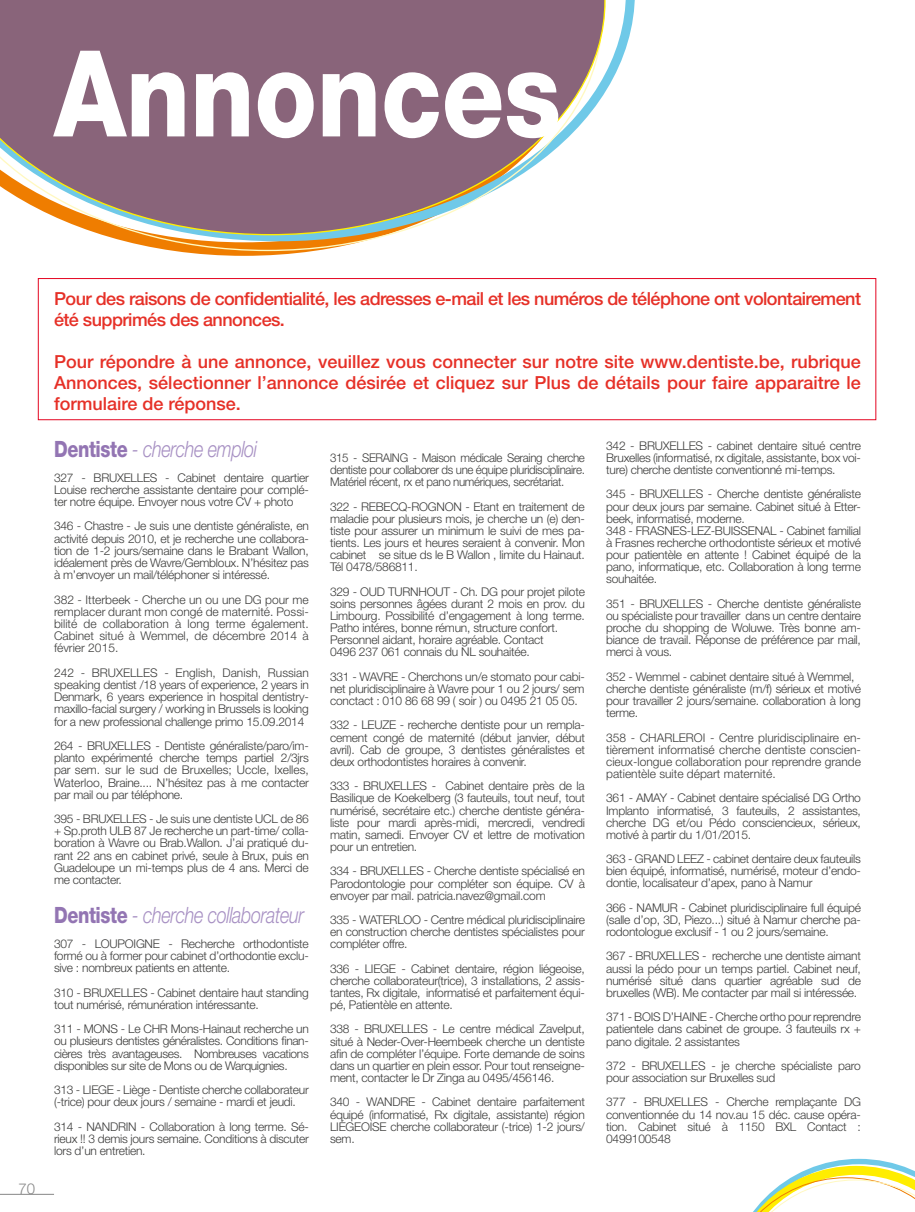
<style>
.page{position:relative;width:915px;height:1212px;background:#fff}
.page>*{position:absolute;margin:0;border:0;box-sizing:border-box;transform-origin:0 0}
.t1{font:800 120px "Helvetica Neue LT Std";color:#fff;scale:.85 1}
.t2{font:italic 300 22.5px "Helvetica Neue LT Std";letter-spacing:-.02em;color:#a790c3;scale:.8 1}
.t3{font:500 18px/21px "Helvetica Neue LT Std";letter-spacing:-.03em;color:#e63027}
.t4{font:300 15px "Helvetica Neue LT Std";color:#878787}
.t5{font:300 12px/12.1px "Helvetica Neue LT Std";letter-spacing:-.02em;color:#3c3c3b;text-align:justify}
.t6{font:300 12px/12.1px "Helvetica Neue LT Std";letter-spacing:-.02em;color:#3c3c3b;text-align:justify;scale:.96 1}
.s1{font-weight:800;font-style:normal;color:#9375b3}
</style>
<div class="page">
<hr style="left:0;top:1194px;width:54px;height:1px;background:#878787">
<svg style="left:753px;top:1159px;width:161px;height:53px"></svg>
<svg style="left:605px;top:0;width:29px;height:92px"></svg>
<svg style="left:103px;top:235px;width:286px;height:16px"></svg>
<svg style="left:0;top:0;width:605px;height:235px;background:#997b8a"></svg>
<div style="left:38px;top:278px;width:837px;height:142px;border:1px solid #e40521"></div>
<h1 class="t1" style="left:54px;top:22px;width:597px">Annonces</h1>
<p class="t4" style="left:19px;top:1179px;width:18px">70</p>
<h3 class="t3" style="left:54px;top:288px;width:808px">Pour des raisons de confidentialité, les adresses e-mail et les numéros de téléphone ont volontairement été supprimés des annonces.</h3>
<h3 class="t3" style="left:54px;top:351px;width:808px;text-align:justify">Pour répondre à une annonce, veuillez vous connecter sur notre site www.dentiste.be, rubrique Annonces, sélectionner l’annonce désirée et cliquez sur Plus de détails pour faire apparaitre le formulaire de réponse.</h3>
<h2 class="t2" style="left:54px;top:436px;width:255px"><span class="s1">Dentiste</span> - cherche emploi</h2>
<p class="t5" style="left:54px;top:471px;width:256px">327 - BRUXELLES - Cabinet dentaire quartier Louise recherche assistante dentaire pour complé&shy;ter notre équipe. Envoyer nous votre CV + photo</p>
<p class="t5" style="left:54px;top:520px;width:256px">346 - Chastre - Je suis une dentiste généraliste, en activité depuis 2010, et je recherche une collabora&shy;tion de 1-2 jours/semaine dans le Brabant Wallon, idéalement près de Wavre/Gembloux. N’hésitez pas à m’envoyer un mail/téléphoner si intéressé.</p>
<p class="t5" style="left:54px;top:593px;width:256px">382 - Itterbeek - Cherche un ou une DG pour me remplacer durant mon congé de maternité. Possi&shy;bilité de collaboration à long terme également.<br>Cabinet situé à Wemmel, de décembre 2014 à février 2015.</p>
<p class="t5" style="left:54px;top:666px;width:256px">242 - BRUXELLES - English, Danish, Russian speaking dentist /18 years of experience, 2 years in Denmark, 6 years experience in hospital dentistry&shy;maxillo-facial surgery / working in Brussels is looking for a new professional challenge primo 15.09.2014</p>
<p class="t5" style="left:54px;top:739px;width:256px">264 - BRUXELLES - Dentiste généraliste/paro/im&shy;planto expérimenté cherche temps partiel 2/3jrs par sem. sur le sud de Bruxelles; Uccle, Ixelles, Waterloo, Braine.... N’hésitez pas à me contacter par mail ou par téléphone.</p>
<p class="t5" style="left:54px;top:812px;width:256px">395 - BRUXELLES - Je suis une dentiste UCL de 86 + Sp.proth ULB 87 Je recherche un part-time/ colla&shy;boration à Wavre ou Brab.Wallon. J’ai pratiqué du&shy;rant 22 ans en cabinet privé, seule à Brux, puis en Guadeloupe un mi-temps plus de 4 ans. Merci de me contacter.</p>
<h2 class="t2" style="left:54px;top:902px;width:314px"><span class="s1">Dentiste</span> - cherche collaborateur</h2>
<p class="t5" style="left:54px;top:937px;width:256px">307 - LOUPOIGNE - Recherche orthodontiste formé ou à former pour cabinet d’orthodontie exclu&shy;sive : nombreux patients en attente.</p>
<p class="t5" style="left:54px;top:986px;width:256px">310 - BRUXELLES - Cabinet dentaire haut standing tout numérisé, rémunération intéressante.</p>
<p class="t5" style="left:54px;top:1022px;width:256px">311 - MONS - Le CHR Mons-Hainaut recherche un ou plusieurs dentistes généralistes. Conditions finan&shy;cières très avantageuses. Nombreuses vacations disponibles sur site de Mons ou de Warquignies.</p>
<p class="t5" style="left:54px;top:1083px;width:256px">313 - LIEGE - Liège - Dentiste cherche collaborateur (-trice) pour deux jours / semaine - mardi et jeudi.</p>
<p class="t5" style="left:54px;top:1120px;width:256px">314 - NANDRIN - Collaboration à long terme. Sé&shy;rieux !! 3 demis jours semaine. Conditions à discuter lors d’un entretien.</p>
<p class="t6" style="left:330px;top:451px;width:267px">315 - SERAING - Maison médicale Seraing cherche dentiste pour collaborer ds une équipe pluridisciplinaire.<br>Matériel récent, rx et pano numériques, secrétariat.</p>
<p class="t5" style="left:330px;top:500px;width:256px">322 - REBECQ-ROGNON - Etant en traitement de maladie pour plusieurs mois, je cherche un (e) den&shy;tiste pour assurer un minimum le suivi de mes pa&shy;tients. Les jours et heures seraient à convenir. Mon cabinet se situe ds le B Wallon , limite du Hainaut.<br>Tél 0478/586811.</p>
<p class="t5" style="left:330px;top:585px;width:256px;text-align:left">329 - OUD TURNHOUT - Ch. DG pour projet pilote soins personnes âgées durant 2 mois en prov. du Limbourg. Possibilité d’engagement à long terme.<br>Patho intéres, bonne rémun, structure confort.<br>Personnel aidant, horaire agréable. Contact<br>0496 237 061 connais du NL souhaitée.</p>
<p class="t5" style="left:330px;top:670px;width:256px">331 - WAVRE - Cherchons un/e stomato pour cabi&shy;net pluridisciplinaire à Wavre pour 1 ou 2 jours/ sem conctact : 010 86 68 99 ( soir ) ou 0495 21 05 05.</p>
<p class="t5" style="left:330px;top:719px;width:256px">332 - LEUZE - recherche dentiste pour un rempla&shy;cement congé de maternité (début janvier, début avril). Cab de groupe, 3 dentistes généralistes et deux orthodontistes horaires à convenir.</p>
<p class="t5" style="left:330px;top:780px;width:256px">333 - BRUXELLES - Cabinet dentaire près de la Basilique de Koekelberg (3 fauteuils, tout neuf, tout numérisé, secrétaire etc.) cherche dentiste généra&shy;liste pour mardi après-midi, mercredi, vendredi matin, samedi. Envoyer CV et lettre de motivation pour un entretien.</p>
<p class="t5" style="left:330px;top:865px;width:256px">334 - BRUXELLES - Cherche dentiste spécialisé en Parodontologie pour compléter son équipe. CV à envoyer par mail. patricia.navez@gmail.com</p>
<p class="t5" style="left:330px;top:913px;width:256px">335 - WATERLOO - Centre médical pluridisciplinaire en construction cherche dentistes spécialistes pour compléter offre.</p>
<p class="t5" style="left:330px;top:962px;width:256px">336 - LIEGE - Cabinet dentaire, région liégeoise, cherche collaborateur(trice), 3 installations, 2 assis&shy;tantes, Rx digitale, informatisé et parfaitement équi&shy;pé, Patientèle en attente.</p>
<p class="t5" style="left:330px;top:1023px;width:256px">338 - BRUXELLES - Le centre médical Zavelput, situé à Neder-Over-Heembeek cherche un dentiste afin de compléter l’équipe. Forte demande de soins dans un quartier en plein essor. Pour tout renseigne&shy;ment, contacter le Dr Zinga au 0495/456146.</p>
<p class="t5" style="left:330px;top:1096px;width:256px">340 - WANDRE - Cabinet dentaire parfaitement équipé (informatisé, Rx digitale, assistante) région LIÉGEOISE cherche collaborateur (-trice) 1-2 jours/ sem.</p>
<p class="t5" style="left:606px;top:439px;width:256px">342 - BRUXELLES - cabinet dentaire situé centre Bruxelles (informatisé, rx digitale, assistante, box voi&shy;ture) cherche dentiste conventionné mi-temps.</p>
<p class="t5" style="left:606px;top:488px;width:256px;text-align:left">345 - BRUXELLES - Cherche dentiste généraliste pour deux jours par semaine. Cabinet situé à Etter&shy;beek, informatisé, moderne.<br>348 - FRASNES-LEZ-BUISSENAL - Cabinet familial à Frasnes recherche orthodontiste sérieux et motivé pour patientèle en attente ! Cabinet équipé de la pano, informatique, etc. Collaboration à long terme souhaitée.</p>
<p class="t5" style="left:606px;top:597px;width:256px">351 - BRUXELLES - Cherche dentiste généraliste ou spécialiste pour travailler dans un centre dentaire proche du shopping de Woluwe. Très bonne am&shy;biance de travail. Réponse de préférence par mail, merci à vous.</p>
<p class="t5" style="left:606px;top:670px;width:256px;text-align:left">352 - Wemmel - cabinet dentaire situé à Wemmel, cherche dentiste généraliste (m/f) sérieux et motivé pour travailler 2 jours/semaine. collaboration à long terme.</p>
<p class="t5" style="left:606px;top:731px;width:256px">358 - CHARLEROI - Centre pluridisciplinaire en&shy;tièrement informatisé cherche dentiste conscien&shy;cieux-longue collaboration pour reprendre grande patientèle suite départ maternité.</p>
<p class="t5" style="left:606px;top:792px;width:256px">361 - AMAY - Cabinet dentaire spécialisé DG Ortho Implanto informatisé, 3 fauteuils, 2 assistantes, cherche DG et/ou Pédo consciencieux, sérieux, motivé à partir du 1/01/2015.</p>
<p class="t5" style="left:606px;top:852px;width:256px">363 - GRAND LEEZ - cabinet dentaire deux fauteuils bien équipé, informatisé, numérisé, moteur d’endo&shy;dontie, localisateur d’apex, pano à Namur</p>
<p class="t5" style="left:606px;top:901px;width:256px">366 - NAMUR - Cabinet pluridisciplinaire full équipé (salle d’op, 3D, Piezo...) situé à Namur cherche pa&shy;rodontologue exclusif - 1 ou 2 jours/semaine.</p>
<p class="t5" style="left:606px;top:950px;width:256px">367 - BRUXELLES - recherche une dentiste aimant aussi la pédo pour un temps partiel. Cabinet neuf, numérisé situé dans quartier agréable sud de bruxelles (WB). Me contacter par mail si intéressée.</p>
<p class="t5" style="left:606px;top:1010px;width:256px">371 - BOIS D’HAINE - Cherche ortho pour reprendre patientele dans cabinet de groupe. 3 fauteuils rx + pano digitale. 2 assistantes</p>
<p class="t5" style="left:606px;top:1059px;width:256px">372 - BRUXELLES - je cherche spécialiste paro pour association sur Bruxelles sud</p>
<p class="t5" style="left:606px;top:1096px;width:256px">377 - BRUXELLES - Cherche remplaçante DG conventionnée du 14 nov.au 15 déc. cause opéra&shy;tion. Cabinet situé à 1150 BXL Contact :<br>0499100548</p>
</div>
